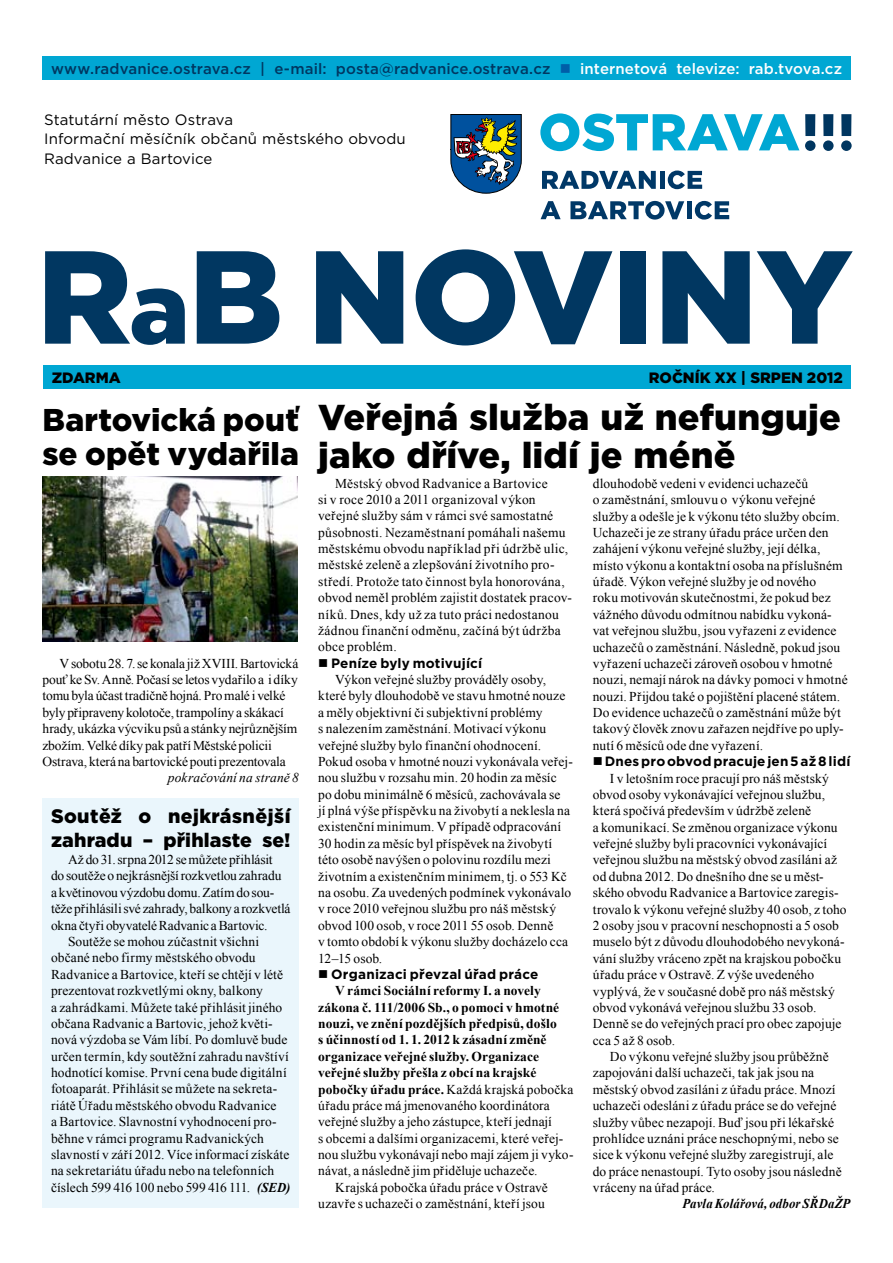
<style>
.page{position:relative;width:893px;height:1263px;background:#fff}
.page>*{position:absolute;margin:0;border:0;box-sizing:border-box;transform-origin:0 0}
.t1{font:900 132px "Gotham";letter-spacing:-.01em;color:#013761}
.t2{font:900 36px/37.5px "Gotham";letter-spacing:.005em;color:#000}
.t3{font:900 31.5px/34.5px "Gotham";color:#000}
.t4{font:900 19.5px/24px "Gotham";letter-spacing:.02em;color:#000}
.t5{font:500 15px "Gotham";letter-spacing:.005em;color:#013761}
.t6{font:15px/19.5px "Gotham";letter-spacing:.005em;color:#000}
.t7{font:900 15px "Gotham";color:#000}
.t8{font:13.5px/16.4px "Times New Roman";letter-spacing:.01em;color:#000}
.t9{font:13.5px/16.4px "Times New Roman";letter-spacing:-.01em;color:#000}
.t10{font:700 13.5px "Times New Roman";letter-spacing:.005em;color:#000}
.t11{font:700 13.5px "Gotham";letter-spacing:.015em;color:#000}
.t12{font:13.5px "Times New Roman";letter-spacing:-.015em;color:#000}
.t13{font:italic 700 13.5px "Times New Roman";letter-spacing:.01em;color:#000;scale:.95 1}
.t14{font:italic 13.5px "Times New Roman";letter-spacing:.01em;color:#000}
.s1{color:#005ea8}
.s2{color:#fff}
.s3{font-size:100.5px}
.s4{font-weight:700;font-style:italic}
.s5{font-weight:700}
</style>
<div class="page">
<div style="left:43px;top:365px;width:808px;height:23px;background:#00a7d3"></div>
<svg style="left:540px;top:113px;width:259px;height:38px"></svg>
<div style="left:805px;top:140px;width:10px;height:11px;background:#003660;border-radius:50%"></div>
<div style="left:823px;top:140px;width:11px;height:11px;background:#003660;border-radius:50%"></div>
<div style="left:805px;top:114px;width:10px;height:22px;background:#003660"></div>
<div style="left:823px;top:114px;width:10px;height:22px;background:#003660"></div>
<div style="left:841px;top:114px;width:10px;height:22px;background:#003660"></div>
<div style="left:841px;top:140px;width:11px;height:11px;background:#003660;border-radius:50%"></div>
<svg style="left:542px;top:171px;width:114px;height:18px"></svg>
<div style="left:660px;top:171px;width:5px;height:18px;background:#003867"></div>
<svg style="left:668px;top:171px;width:34px;height:18px"></svg>
<svg style="left:541px;top:201px;width:20px;height:18px"></svg>
<svg style="left:570px;top:201px;width:114px;height:19px"></svg>
<div style="left:687px;top:201px;width:5px;height:18px;background:#003867"></div>
<svg style="left:695px;top:201px;width:34px;height:19px"></svg>
<svg style="left:450px;top:114px;width:72px;height:80px"></svg>
<div style="left:43px;top:56px;width:807px;height:23px;background:#00a7d3"></div>
<div style="left:43px;top:799px;width:256px;height:409px;background:#eaf6fc"></div>
<img style="left:43px;top:476px;width:255px;height:165px">
<p class="t5" style="left:51px;top:58px;width:793px">www.radvanice.ostrava.cz | e‑mail: posta@radvanice.ostrava.cz <span class="s1">■</span> <span class="s2">internetová televize: rab.tvova.cz</span></p>
<p class="t6" style="left:44px;top:109px;width:363px">Statutární město Ostrava<br>Informační měsíčník občanů městského obvodu<br>Radvanice a Bartovice</p>
<h1 class="t1" style="left:37px;top:206px;width:817px">R<span class="s3">a</span>B NOVINY</h1>
<p class="t7" style="left:52px;top:367px;width:70px">zdarma</p>
<p class="t7" style="left:649px;top:367px;width:195px">ROČNÍK XX | srpen 2012</p>
<h3 class="t3" style="left:43px;top:402px;width:258px">Bartovická pouť se opět vydařila</h3>
<p class="t9" style="left:43px;top:655px;width:257px;text-indent:17px">V sobotu 28. 7. se konala již XVIII. Bartovická pouť ke Sv. Anně. Počasí se letos vydařilo a i díky tomu byla účast tradičně hojná. Pro malé i velké byly připraveny kolotoče, trampolíny a skákací hrady, ukázka výcviku psů a stánky nejrůznějším zbožím. Velké díky pak patří Městské policii Ostrava, která na bartovické pouti prezentovala</p>
<p class="t14" style="left:168px;top:768px;width:133px">pokračování na straně 8</p>
<h3 class="t4" style="left:51px;top:804px;width:241px">Soutěž o nejkrásnější zahradu – přihlaste se!</h3>
<p class="t9" style="left:68px;top:851px;width:206px">Až do 31.srpna 2012 se můžete přihlásit</p>
<p class="t9" style="left:51px;top:867px;width:232px">do soutěže o nejkrásnější rozkvetlou zahradu</p>
<p class="t12" style="left:51px;top:883px;width:225px">a květinovou výzdobu domu. Zatím do sou-</p>
<p class="t9" style="left:51px;top:900px;width:241px">těže přihlásili své zahrady, balkony a rozkvetlá</p>
<p class="t8" style="left:51px;top:917px;width:218px">okna čtyři obyvatelé Radvanic aBartovic.</p>
<p class="t8" style="left:68px;top:933px;width:193px">Soutěže se mohou zúčastnit všichni</p>
<p class="t8" style="left:51px;top:949px;width:206px">občané nebo firmy městského obvodu</p>
<p class="t8" style="left:51px;top:966px;width:234px">Radvanice a Bartovice, kteří se chtějí v létě</p>
<p class="t8" style="left:51px;top:982px;width:213px">prezentovat rozkvetlými okny, balkony</p>
<p class="t8" style="left:51px;top:998px;width:233px">a zahrádkami. Můžete také přihlásit jiného</p>
<p class="t8" style="left:51px;top:1015px;width:223px">občana Radvanic a Bartovic, jehož květi-</p>
<p class="t8" style="left:51px;top:1031px;width:238px">nová výzdoba se Vám líbí. Po domluvě bude</p>
<p class="t8" style="left:51px;top:1048px;width:239px">určen termín, kdy soutěžní zahradu navštíví</p>
<p class="t8" style="left:51px;top:1064px;width:237px">hodnotící komise. První cena bude digitální</p>
<p class="t8" style="left:51px;top:1080px;width:228px">fotoaparát. Přihlásit se můžete na sekreta-</p>
<p class="t8" style="left:51px;top:1097px;width:227px">riátě Úřadu městského obvodu Radvanice</p>
<p class="t8" style="left:51px;top:1113px;width:227px">a Bartovice. Slavnostní vyhodnocení pro-</p>
<p class="t8" style="left:51px;top:1129px;width:214px">běhne v rámci programu Radvanických</p>
<p class="t8" style="left:51px;top:1146px;width:240px">slavností v září 2012. Více informací získáte</p>
<p class="t8" style="left:51px;top:1162px;width:225px">na sekretariátu úřadu nebo na telefonních</p>
<p class="t8" style="left:51px;top:1179px;width:241px">číslech 599 416 100 nebo 599 416 111. <span class="s4">(SED)</span></p>
<h2 class="t2" style="left:318px;top:398px;width:524px">Veřejná služba už nefunguje jako dříve, lidí je méně</h2>
<p class="t8" style="left:318px;top:475px;width:255px;text-indent:17px">Městský obvod Radvanice a Bartovice<br>si v roce 2010 a 2011 organizoval výkon veřejné služby sám v rámci své samostatné působnosti. Nezaměstnaní pomáhali našemu městskému obvodu například při údržbě ulic, městské zeleně a zlepšování životního pro&shy;středí. Protože tato činnost byla honorována, obvod neměl problém zajistit dostatek pracov&shy;níků. Dnes, kdy už za tuto práci nedostanou žádnou finanční odměnu, začíná být údržba obce problém.</p>
<p class="t11" style="left:318px;top:654px;width:165px">■ Peníze byly motivující</p>
<p class="t8" style="left:318px;top:671px;width:256px;text-indent:17px">Výkon veřejné služby prováděly osoby, které byly dlouhodobě ve stavu hmotné nouze a měly objektivní či subjektivní problémy<br>s nalezením zaměstnání. Motivací výkonu veřejné služby bylo finanční ohodnocení.<br>Pokud osoba v hmotné nouzi vykonávala veřej&shy;nou službu v rozsahu min. 20 hodin za měsíc po dobu minimálně 6 měsíců, zachovávala se<br>jí plná výše příspěvku na živobytí a neklesla na existenční minimum. V případě odpracování 30 hodin za měsíc byl příspěvek na živobytí této osobě navýšen o polovinu rozdílu mezi životním a existenčním minimem, tj. o 553 Kč na osobu. Za uvedených podmínek vykonávalo v roce 2010 veřejnou službu pro náš městský obvod 100 osob, v roce 2011 55 osob. Denně<br>v tomto období k výkonu služby docházelo cca 12–15 osob.</p>
<p class="t11" style="left:318px;top:965px;width:222px">■ Organizaci převzal úřad práce</p>
<p class="t10" style="left:335px;top:981px;width:207px">V rámci Sociální reformy I. a novely</p>
<p class="t10" style="left:318px;top:998px;width:242px">zákona č. 111/2006 Sb., o pomoci v hmotné</p>
<p class="t10" style="left:318px;top:1014px;width:240px">nouzi, ve znění pozdějších předpisů, došlo</p>
<p class="t10" style="left:318px;top:1030px;width:230px">s účinností od 1. 1. 2012 k zásadní změně</p>
<p class="t10" style="left:318px;top:1047px;width:222px">organizace veřejné služby. Organizace</p>
<p class="t10" style="left:318px;top:1063px;width:220px">veřejné služby přešla z obcí na krajské</p>
<p class="t8" style="left:318px;top:1080px;width:257px"><span class="s5">pobočky úřadu práce.</span> Každá krajská pobočka</p>
<p class="t8" style="left:318px;top:1097px;width:233px">úřadu práce má jmenovaného koordinátora</p>
<p class="t8" style="left:318px;top:1113px;width:235px">veřejné služby a jeho zástupce, kteří jednají</p>
<p class="t8" style="left:318px;top:1130px;width:247px">s obcemi a dalšími organizacemi, které veřej-</p>
<p class="t8" style="left:318px;top:1146px;width:257px">nou službu vykonávají nebo mají zájem ji vyko-</p>
<p class="t8" style="left:318px;top:1162px;width:221px">návat, a následně jim přiděluje uchazeče.</p>
<p class="t8" style="left:335px;top:1179px;width:214px">Krajská pobočka úřadu práce v Ostravě</p>
<p class="t8" style="left:318px;top:1195px;width:228px">uzavře s uchazeči o zaměstnání, kteří jsou</p>
<p class="t8" style="left:593px;top:475px;width:256px">dlouhodobě vedeni v evidenci uchazečů<br>o zaměstnání, smlouvu o výkonu veřejné služby a odešle je k výkonu této služby obcím.<br>Uchazeči je ze strany úřadu práce určen den zahájení výkonu veřejné služby, její délka, místo výkonu a kontaktní osoba na příslušném úřadě. Výkon veřejné služby je od nového<br>roku motivován skutečnostmi, že pokud bez vážného důvodu odmítnou nabídku vykoná&shy;vat veřejnou službu, jsou vyřazeni z evidence uchazečů o zaměstnání. Následně, pokud jsou vyřazení uchazeči zároveň osobou v hmotné nouzi, nemají nárok na dávky pomoci v hmotné nouzi. Přijdou také o pojištění placené státem.<br>Do evidence uchazečů o zaměstnání může být takový člověk znovu zařazen nejdříve po uply&shy;nutí 6 měsíců ode dne vyřazení.</p>
<p class="t11" style="left:593px;top:752px;width:259px">■ Dnes pro obvod pracuje jen 5 až 8 lidí</p>
<p class="t8" style="left:593px;top:770px;width:255px;text-indent:17px">I v letošním roce pracují pro náš městský obvod osoby vykonávající veřejnou službu, která spočívá především v údržbě zeleně<br>a komunikací. Se změnou organizace výkonu veřejné služby byli pracovníci vykonávající veřejnou službu na městský obvod zasíláni až od dubna 2012. Do dnešního dne se u měst&shy;ského obvodu Radvanice a Bartovice zaregis&shy;trovalo k výkonu veřejné služby 40 osob, z toho 2 osoby jsou v pracovní neschopnosti a 5 osob muselo být z důvodu dlouhodobého nevykoná&shy;vání služby vráceno zpět na krajskou pobočku úřadu práce v Ostravě. Z výše uvedeného vyplývá, že v současné době pro náš městský obvod vykonává veřejnou službu 33 osob.<br>Denně se do veřejných prací pro obec zapojuje cca 5 až 8 osob.</p>
<p class="t8" style="left:593px;top:1048px;width:250px;text-indent:17px">Do výkonu veřejné služby jsou průběžně zapojováni další uchazeči, tak jak jsou na městský obvod zasíláni z úřadu práce. Mnozí uchazeči odesláni z úřadu práce se do veřejné služby vůbec nezapojí. Buď jsou při lékařské prohlídce uznáni práce neschopnými, nebo se sice k výkonu veřejné služby zaregistrují, ale do práce nenastoupí. Tyto osoby jsou následně vráceny na úřad práce.</p>
<p class="t13" style="left:682px;top:1194px;width:178px">Pavla Kolářová, odbor SŘDaŽP</p>
</div>
